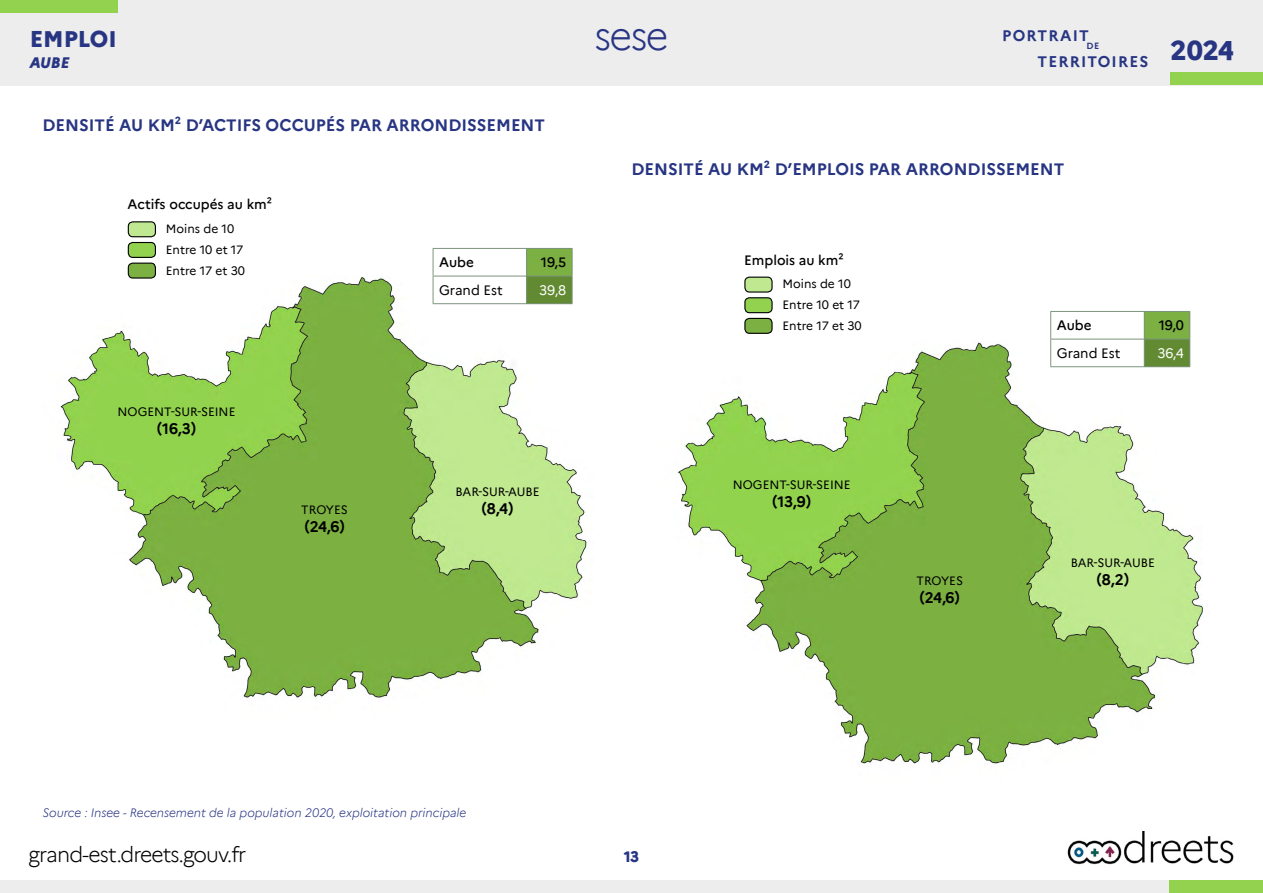
<style>
.page{position:relative;width:1263px;height:893px;background:#fff}
.page>*{position:absolute;margin:0;border:0;box-sizing:border-box;transform-origin:0 0}
.t1{font:300 39px "Marianne";color:#283583}
.t2{font:800 27px "Marianne";color:#283583}
.t3{font:800 22.5px "Marianne";color:#283583}
.t4{font:300 21px "Marianne";color:#000}
.t5{font:700 16.5px "Marianne";color:#283583}
.t6{font:700 15.3px "Marianne";letter-spacing:.075em;color:#283583}
.t7{font:700 15px "Marianne";letter-spacing:-.035em;color:#000}
.t8{font:italic 800 15px "Marianne";color:#283583}
.t9{font:800 15px "Marianne";color:#283583}
.t10{font:500 13.5px "Marianne";color:#000}
.t11{font:13.5px "Marianne";color:#000}
.t12{font:13.5px "Marianne";color:#fff}
.t13{font:12px/21px "Marianne";color:#000}
.t14{font:italic 300 12px "Marianne";color:#283583}
.t15{font:700 8.85px "Marianne";color:#283583}
</style>
<div class="page">
<img style="left:1067px;top:832px;width:167px;height:33px">
<div style="left:0;top:0;width:1263px;height:85px;background:#ededed"></div>
<div style="left:0;top:880px;width:1263px;height:13px;background:#ededed"></div>
<div style="left:1170px;top:880px;width:93px;height:13px;background:#93d24e"></div>
<div style="left:0;top:0;width:118px;height:13px;background:#93d24e"></div>
<div style="left:1170px;top:72px;width:93px;height:13px;background:#93d24e"></div>
<img style="left:677px;top:276px;width:526px;height:488px">
<img style="left:60px;top:225px;width:527px;height:475px">
<div style="left:128px;top:242px;width:27px;height:15px;background:#93d24f;border-radius:4px"></div>
<div style="left:128px;top:242px;width:28px;height:16px;border:1px solid #000;border-radius:4px"></div>
<div style="left:128px;top:222px;width:27px;height:15px;background:#c0e890;border-radius:4px"></div>
<div style="left:128px;top:221px;width:28px;height:16px;border:1px solid #000;border-radius:4px"></div>
<div style="left:128px;top:263px;width:27px;height:15px;background:#7cb042;border-radius:4px"></div>
<div style="left:128px;top:263px;width:28px;height:16px;border:1px solid #000;border-radius:4px"></div>
<div style="left:745px;top:298px;width:27px;height:15px;background:#93d24f;border-radius:4px"></div>
<div style="left:744px;top:297px;width:29px;height:16px;border:1px solid #000;border-radius:4px"></div>
<div style="left:745px;top:277px;width:27px;height:15px;background:#c0e890;border-radius:4px"></div>
<div style="left:744px;top:277px;width:29px;height:16px;border:1px solid #000;border-radius:4px"></div>
<div style="left:745px;top:318px;width:27px;height:15px;background:#7cb042;border-radius:4px"></div>
<div style="left:744px;top:318px;width:29px;height:16px;border:1px solid #000;border-radius:4px"></div>
<div style="left:527px;top:248px;width:45px;height:28px;background:#7cb042"></div>
<div style="left:527px;top:276px;width:45px;height:28px;background:#628a32"></div>
<hr style="left:527px;top:248px;width:45px;height:1px;background:#7d947d">
<hr style="left:527px;top:276px;width:45px;height:1px;background:#7d947d">
<svg style="left:433px;top:248px;width:94px;height:55px"></svg>
<svg style="left:572px;top:249px;width:1px;height:54px"></svg>
<hr style="left:433px;top:303px;width:94px;height:1px;background:#7d947d">
<hr style="left:527px;top:303px;width:45px;height:1px;background:#7d947d">
<div style="left:1144px;top:311px;width:46px;height:28px;background:#7cb042"></div>
<div style="left:1144px;top:339px;width:46px;height:28px;background:#628a32"></div>
<hr style="left:1144px;top:311px;width:46px;height:1px;background:#7d947d">
<hr style="left:1144px;top:339px;width:46px;height:1px;background:#7d947d">
<svg style="left:1050px;top:311px;width:95px;height:55px"></svg>
<svg style="left:1189px;top:312px;width:1px;height:54px"></svg>
<hr style="left:1050px;top:366px;width:94px;height:1px;background:#7d947d">
<hr style="left:1144px;top:366px;width:46px;height:1px;background:#7d947d">
<h3 class="t3" style="left:30px;top:21px;width:89px">EMPLOI</h3>
<p class="t8" style="left:30px;top:51px;width:41px">AUBE</p>
<h3 class="t5" style="left:43px;top:113px;width:504px">DENSITÉ AU KM² D’ACTIFS OCCUPÉS PAR ARRONDISSEMENT</h3>
<p class="t10" style="left:128px;top:194px;width:146px">Actifs occupés au km²</p>
<h1 class="t1" style="left:594px;top:6px;width:76px">sese</h1>
<h2 class="t2" style="left:1170px;top:29px;width:65px">2024</h2>
<p class="t6" style="left:1002px;top:24px;width:88px">PORTRAIT</p>
<p class="t15" style="left:1086px;top:39px;width:14px">DE</p>
<p class="t6" style="left:1037px;top:50px;width:112px">TERRITOIRES</p>
<h3 class="t5" style="left:631px;top:156px;width:434px">DENSITÉ AU KM² D’EMPLOIS PAR ARRONDISSEMENT</h3>
<p class="t13" style="left:166px;top:217px;width:81px">MOINS DE 10<br>ENTRE 10 ET 17<br>ENTRE 17 ET 30</p>
<p class="t13" style="left:118px;top:400px;width:119px">NOGENT-SUR-SEINE</p>
<p class="t7" style="left:157px;top:417px;width:41px">(16,3)</p>
<p class="t13" style="left:301px;top:498px;width:48px">TROYES</p>
<p class="t7" style="left:304px;top:515px;width:42px">(24,6)</p>
<p class="t10" style="left:439px;top:252px;width:36px">Aube</p>
<p class="t10" style="left:541px;top:252px;width:27px">19,5</p>
<p class="t10" style="left:744px;top:249px;width:101px">Emplois au km²</p>
<p class="t11" style="left:439px;top:280px;width:65px">GRAND EST</p>
<p class="t12" style="left:539px;top:280px;width:28px">39,8</p>
<p class="t13" style="left:782px;top:273px;width:81px">MOINS DE 10<br>ENTRE 10 ET 17<br>ENTRE 17 ET 30</p>
<p class="t13" style="left:455px;top:480px;width:86px">BAR-SUR-AUB E</p>
<p class="t7" style="left:481px;top:497px;width:34px">(8,4)</p>
<p class="t13" style="left:733px;top:474px;width:119px">NOGENT-SUR-SEINE</p>
<p class="t7" style="left:772px;top:490px;width:41px">(13,9)</p>
<p class="t13" style="left:916px;top:569px;width:48px">TROYES</p>
<p class="t7" style="left:919px;top:586px;width:42px">(24,6)</p>
<p class="t14" style="left:43px;top:803px;width:425px">Source : Insee - Recensement de la population 2020, exploitation principale</p>
<h3 class="t4" style="left:28px;top:838px;width:219px">grand-est.dreets.gouv.fr</h3>
<p class="t9" style="left:624px;top:845px;width:17px">13</p>
<p class="t10" style="left:1057px;top:315px;width:36px">Aube</p>
<p class="t10" style="left:1159px;top:315px;width:27px">19,0</p>
<p class="t11" style="left:1057px;top:343px;width:65px">GRAND EST</p>
<p class="t12" style="left:1157px;top:343px;width:28px">36,4</p>
<p class="t13" style="left:1071px;top:552px;width:86px">BAR-SUR-AUB E</p>
<p class="t7" style="left:1096px;top:568px;width:34px">(8,2)</p>
</div>
